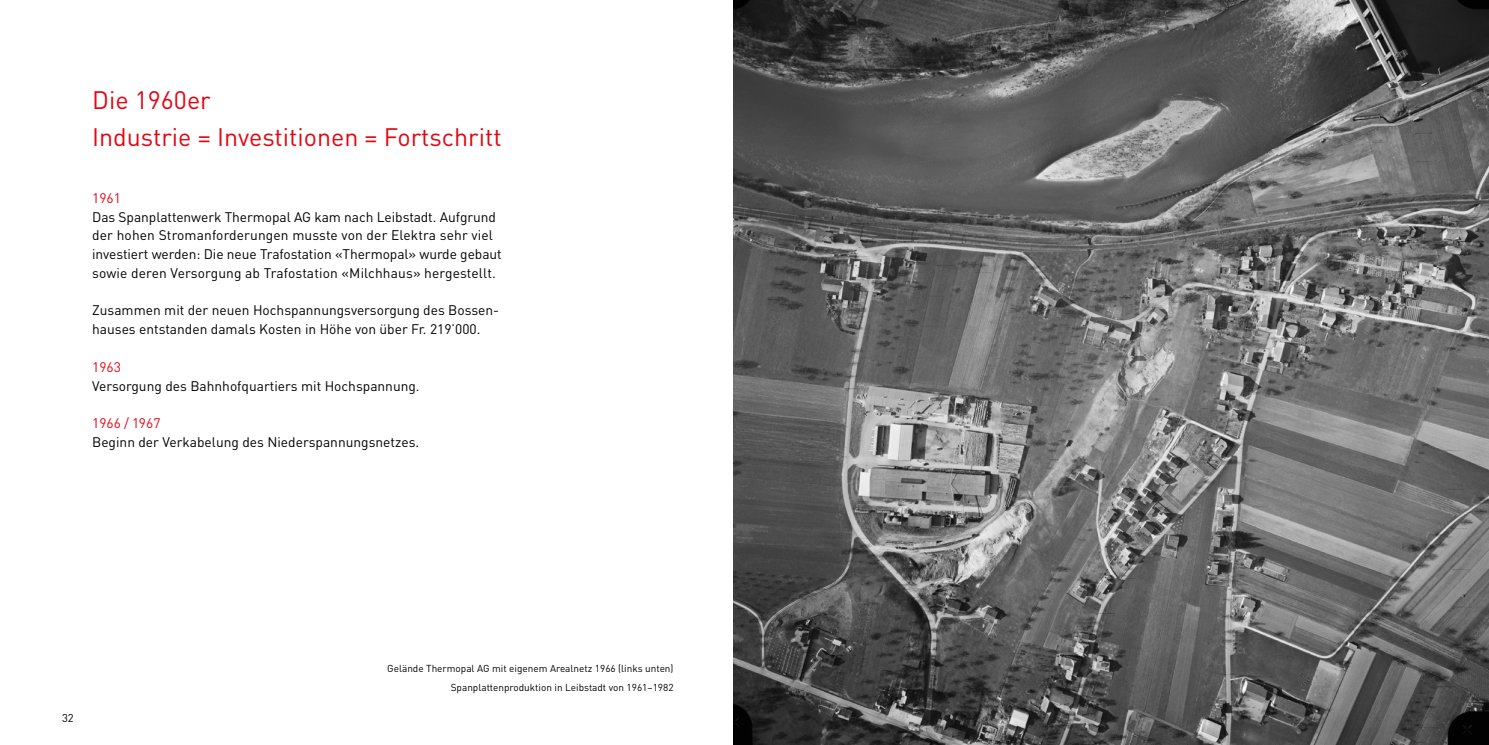
<style>
.page{position:relative;width:1489px;height:745px;background:#fff}
.page>*{position:absolute;margin:0;border:0;box-sizing:border-box;transform-origin:0 0}
.t1{font:25px/37.5px "DIN Pro";color:#e30613}
.t2{font:13.75px/18.8px "DIN Pro";color:#000}
.t3{font:13.75px "DIN Pro";color:#e30613}
.t4{font:11.25px "DIN Pro";color:#000}
.t5{font:10px/18.8px "DIN Pro";color:#000;text-align:right}
</style>
<div class="page">
<img style="left:733px;top:0;width:755px;height:744px">
<h1 class="t1" style="left:92px;top:80px;width:411px">Die 1960er<br>Industrie = Investitionen = Fortschritt</h1>
<p class="t3" style="left:92px;top:188px;width:30px">1961</p>
<p class="t2" style="left:92px;top:206px;width:411px">Das Spanplattenwerk Thermopal AG kam nach Leibstadt. Aufgrund der hohen Stromanforderungen musste von der Elektra sehr viel investiert werden: Die neue Trafostation «Thermopal» wurde gebaut sowie deren Versorgung ab Trafostation «Milchhaus» hergestellt.</p>
<p class="t2" style="left:92px;top:300px;width:408px">Zusammen mit der neuen Hochspannungsversorgung des Bossen&shy;hauses entstanden damals Kosten in Höhe von über Fr. 219’000.</p>
<p class="t3" style="left:92px;top:357px;width:30px">1963</p>
<p class="t2" style="left:92px;top:375px;width:329px">Versorgung des Bahnhofquartiers mit Hochspannung.</p>
<p class="t3" style="left:92px;top:413px;width:70px">1966 / 1967</p>
<p class="t2" style="left:92px;top:431px;width:328px">Beginn der Verkabelung des Niederspannungsnetzes.</p>
<p class="t4" style="left:62px;top:710px;width:13px">32</p>
<p class="t5" style="left:387px;top:658px;width:288px">Gelände Thermopal AG mit eigenem Arealnetz 1966 (links unten)<br>Spanplattenproduktion in Leibstadt von 1961–1982</p>
</div>
